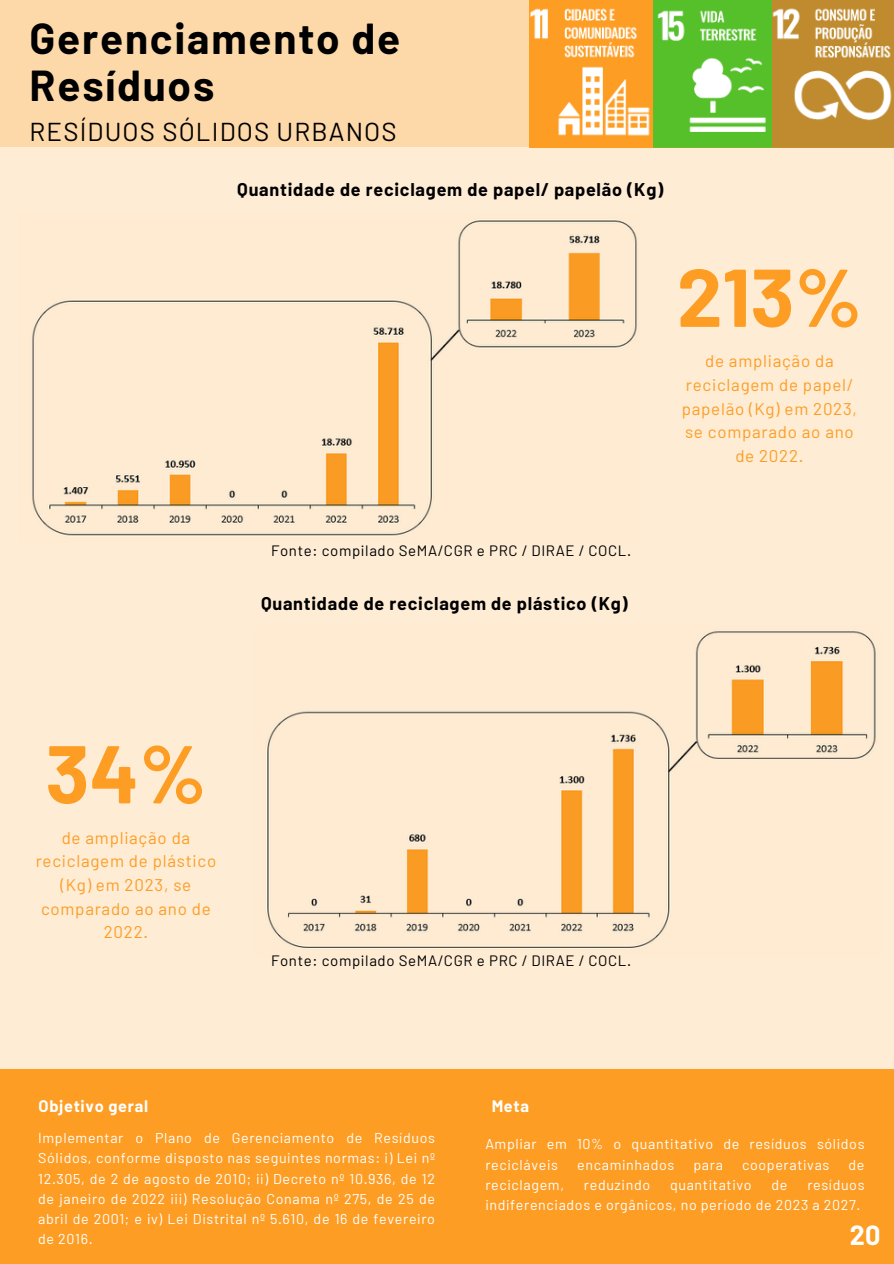
<style>
.page{position:relative;width:894px;height:1264px;background:#fff}
.page>*{position:absolute;margin:0;border:0;box-sizing:border-box;transform-origin:0 0}
.t1{font:700 81.75px "Barlow";color:#fd9d24}
.t2{font:700 42.3px/47.2px "Barlow";letter-spacing:.04em;color:#000}
.t3{font:700 27px "Barlow";color:#fffffe}
.t4{font:25.8px "Barlow";letter-spacing:.045em;color:#000}
.t5{font:700 18px "Barlow";letter-spacing:.04em;color:#000}
.t6{font:16.95px/23.7px "Barlow";letter-spacing:.045em;color:#fd9d24;text-align:center}
.t7{font:700 16.35px "Barlow";letter-spacing:.045em;color:#fff}
.t8{font:15px "Barlow";letter-spacing:.04em;color:#000}
.t9{font:14.25px/20.2px "Barlow";letter-spacing:.045em;color:#fff;text-align:justify}
</style>
<div class="page">
<div style="left:0;top:1069px;width:893px;height:194px;background:#fd9d24"></div>
<img style="left:529px;top:0;width:124px;height:147px">
<img style="left:653px;top:0;width:119px;height:147px">
<img style="left:772px;top:0;width:121px;height:147px">
<div style="left:0;top:147px;width:893px;height:931px;background:#feecd5"></div>
<img style="left:32px;top:219px;width:605px;height:317px">
<img style="left:266px;top:631px;width:610px;height:317px">
<div style="left:0;top:0;width:529px;height:147px;background:#fdd8a9"></div>
<h4 class="t2" style="left:30px;top:13px;width:372px">Gerenciamento de<br>Resíduos</h4>
<p class="t4" style="left:30px;top:115px;width:368px">RESÍDUOS SÓLIDOS URBANOS</p>
<p class="t5" style="left:237px;top:178px;width:427px">Quantidade de reciclagem de papel/ papelão (Kg)</p>
<h4 class="t1" style="left:676px;top:245px;width:186px">213%</h4>
<p class="t6" style="left:681px;top:349px;width:177px">de ampliação da reciclagem de papel/ papelão (Kg) em 2023, se comparado ao ano de 2022.</p>
<h4 class="t8" style="left:271px;top:541px;width:361px">Fonte: compilado SeMA/CGR e PRC / DIRAE / COCL.</h4>
<p class="t5" style="left:261px;top:592px;width:368px">Quantidade de reciclagem de plástico (Kg)</p>
<h1 class="t1" style="left:45px;top:721px;width:162px">34%</h1>
<h5 class="t6" style="left:36px;top:825px;width:182px">de ampliação da reciclagem de plástico (Kg) em 2023, se comparado ao ano de<br>2022.</h5>
<p class="t7" style="left:39px;top:1095px;width:111px">Objetivo geral</p>
<h4 class="t8" style="left:271px;top:951px;width:361px">Fonte: compilado SeMA/CGR e PRC / DIRAE / COCL.</h4>
<h5 class="t7" style="left:491px;top:1095px;width:39px">Meta</h5>
<p class="t9" style="left:38px;top:1127px;width:398px">Implementar o Plano de Gerenciamento de Resíduos Sólidos, conforme disposto nas seguintes normas: i) Lei nº 12.305, de 2 de agosto de 2010; ii) Decreto nº 10.936, de 12 de janeiro de 2022 iii) Resolução Conama nº 275, de 25 de abril de 2001; e iv) Lei Distrital nº 5.610, de 16 de fevereiro de 2016.</p>
<h1 class="t9" style="left:485px;top:1133px;width:380px">Ampliar em 10% o quantitativo de resíduos sólidos recicláveis</h1>
<h1 class="t9" style="left:577px;top:1153px;width:99px">encaminhados</h1>
<h1 class="t9" style="left:693px;top:1153px;width:31px">para</h1>
<h1 class="t9" style="left:741px;top:1153px;width:89px">cooperativas</h1>
<h1 class="t9" style="left:848px;top:1153px;width:17px">de</h1>
<h1 class="t9" style="left:485px;top:1173px;width:380px;text-align:right">resíduos<br>indiferenciados e orgânicos, no período de 2023 a 2027.</h1>
<h1 class="t9" style="left:485px;top:1173px;width:80px">reciclagem,</h1>
<h1 class="t9" style="left:583px;top:1173px;width:68px">reduzindo</h1>
<h1 class="t9" style="left:669px;top:1173px;width:83px">quantitativo</h1>
<h1 class="t9" style="left:771px;top:1173px;width:17px">de</h1>
<p class="t3" style="left:849px;top:1217px;width:32px">20</p>
</div>
